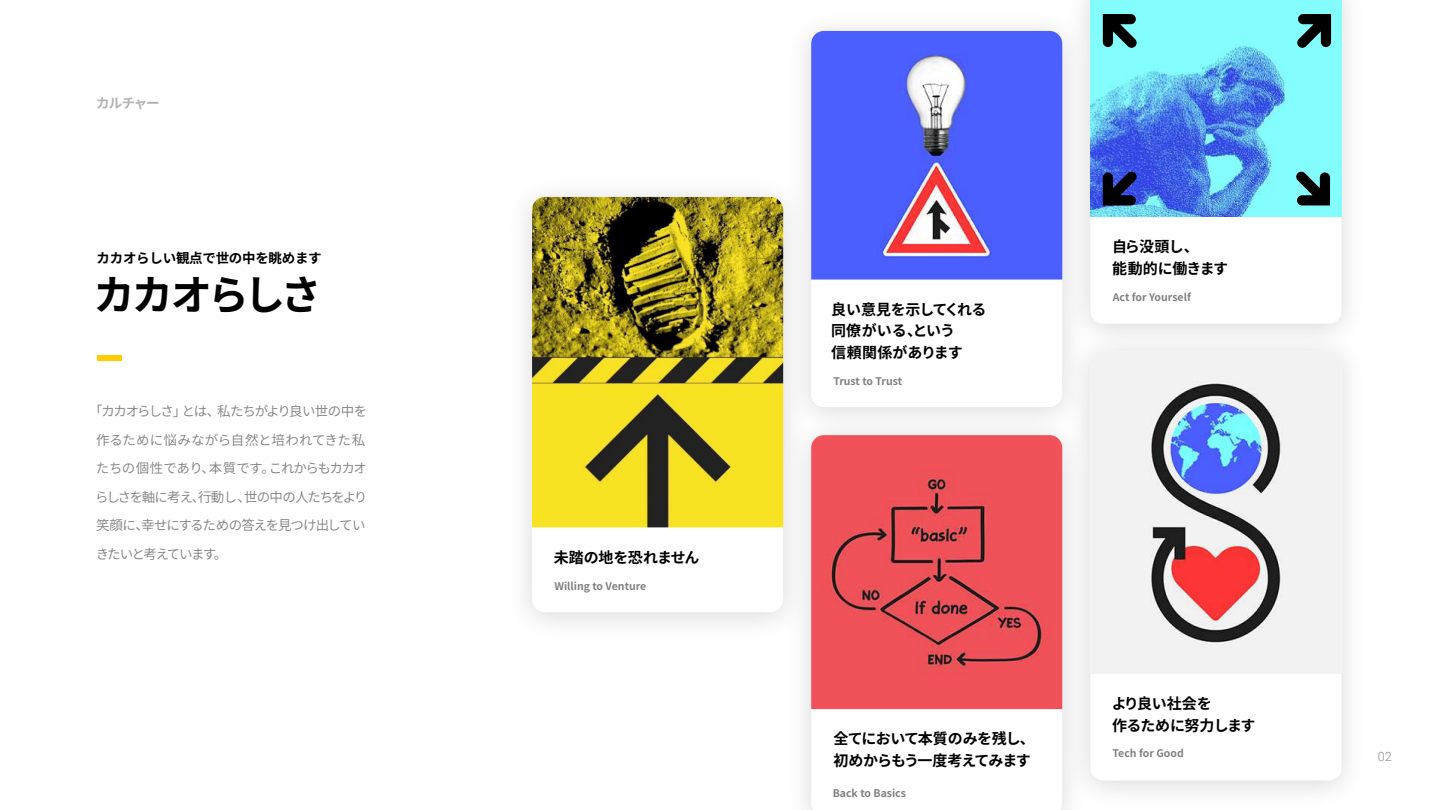
<style>
.page{position:relative;width:1440px;height:810px;background:#fff}
.page>*{position:absolute;margin:0;border:0;box-sizing:border-box;transform-origin:0 0}
.t1{font:700 41.25px "Noto Sans CJ Kjp";letter-spacing:-.105em;color:#000}
.t2{font:700 15px/21.8px "Noto Sans CJ Kjp";letter-spacing:-.03em;color:#000}
.t3{font:700 15px/21.8px "Noto Sans CJ Kjp";letter-spacing:-.01em;color:#000}
.t4{font:700 15px/21.8px "Noto Sans CJ Kjp";letter-spacing:-.06em;color:#000}
.t5{font:600 13.5px/28.5px "Noto Sans CJ Kjp";letter-spacing:-.065em;color:#808080}
.t6{font:700 13.5px "Noto Sans CJ Kjp";letter-spacing:-.02em;color:#000}
.t7{font:700 13.5px "Noto Sans CJ Kjp";letter-spacing:-.075em;color:#b3b3b3}
.t8{font:300 12.75px "Roboto";color:#8c8c8c}
.t9{font:700 10.5px "Noto Sans CJ Kjp";color:#808080}
.t10{font:700 10.5px "Noto Sans CJ Kjp";letter-spacing:-.02em;color:#808080}
</style>
<div class="page">
<div style="left:98px;top:355px;width:24px;height:6px;background:#ffcd00"></div>
<img style="left:524px;top:193px;width:287px;height:459px">
<div style="left:532px;top:197px;width:251px;height:415px;background:#fff;border-radius:13px"></div>
<img style="left:532px;top:197px;width:251px;height:330px">
<img style="left:775px;top:27px;width:279px;height:420px">
<div style="left:811px;top:31px;width:251px;height:376px;background:#fff;border-radius:13px"></div>
<img style="left:811px;top:31px;width:243px;height:249px">
<img style="left:811px;top:435px;width:243px;height:274px">
<img style="left:1054px;top:364px;width:295px;height:446px">
<div style="left:1090px;top:352px;width:251px;height:429px;background:#fff;border-radius:13px"></div>
<img style="left:1090px;top:364px;width:251px;height:310px">
<img style="left:1054px;top:0;width:295px;height:364px">
<svg style="left:1090px;top:217px;width:251px;height:107px"></svg>
<img style="left:1090px;top:0;width:251px;height:217px">
<svg style="left:1103px;top:14px;width:34px;height:34px"></svg>
<svg style="left:1297px;top:14px;width:34px;height:34px"></svg>
<svg style="left:1103px;top:172px;width:34px;height:34px"></svg>
<svg style="left:1296px;top:171px;width:34px;height:35px"></svg>
<p class="t7" style="left:96px;top:96px;width:65px">カルチャー</p>
<p class="t6" style="left:97px;top:250px;width:227px">カカオらしい観点で世の中を眺めます</p>
<h1 class="t1" style="left:94px;top:271px;width:230px">カカオらしさ</h1>
<p class="t5" style="left:95px;top:397px;width:274px;text-indent:-6px">「カカオらしさ」とは、私たちがより良い世の中を作るために悩みながら自然と培われてきた私たちの個性であり、本質です。これからもカカオらしさを軸に考え、行動し、世の中の人たちをより笑顔に、幸せにするための答えを見つけ出していきたいと考えています。</p>
<p class="t2" style="left:554px;top:547px;width:147px">未踏の地を恐れません</p>
<p class="t9" style="left:554px;top:580px;width:93px">Willing to Venture</p>
<p class="t3" style="left:831px;top:299px;width:157px">良い意見を示してくれる同僚がいる、という<br>信頼関係があります</p>
<p class="t10" style="left:833px;top:375px;width:70px">Trust to Trust</p>
<p class="t2" style="left:1112px;top:236px;width:118px">自ら没頭し、<br>能動的に働きます</p>
<p class="t9" style="left:1113px;top:292px;width:80px">Act for Yourself</p>
<p class="t4" style="left:833px;top:728px;width:203px">全てにおいて本質のみを残し、初めからもう一度考えてみます</p>
<p class="t9" style="left:833px;top:787px;width:75px">Back to Basics</p>
<p class="t2" style="left:1112px;top:693px;width:145px">より良い社会を<br>作るために努力します</p>
<p class="t9" style="left:1113px;top:747px;width:73px">Tech for Good</p>
<p class="t8" style="left:1378px;top:748px;width:16px">02</p>
</div>
